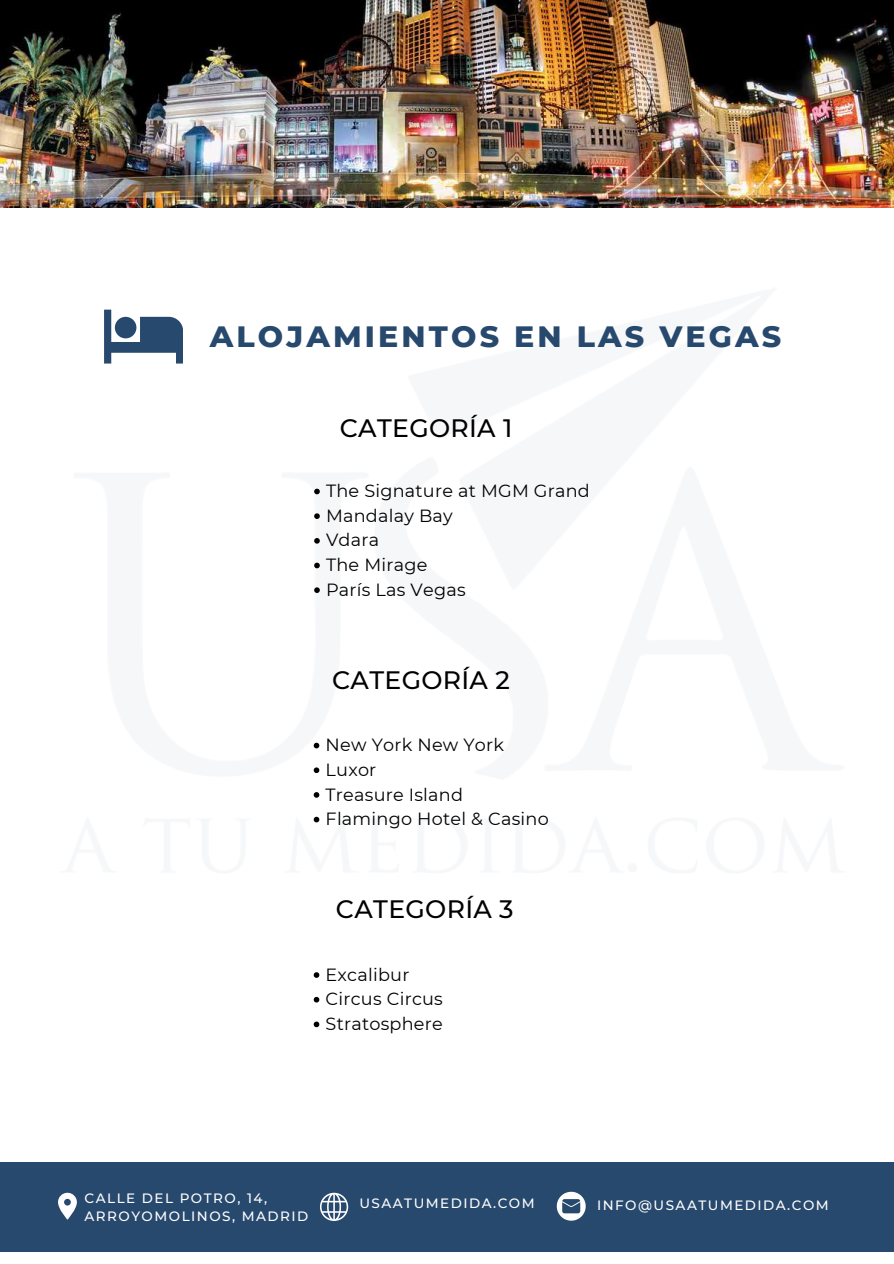
<style>
.page{position:relative;width:894px;height:1264px;background:#fff}
.page>*{position:absolute;margin:0;border:0;box-sizing:border-box;transform-origin:0 0}
.t1{font:800 30px "Montserrat";letter-spacing:.105em;color:#28496e}
.t2{font:500 25.2px "Montserrat";letter-spacing:.015em;color:#000}
.t3{font:17.7px/24.6px "Montserrat";letter-spacing:.015em;color:#000}
.t4{font:500 13.5px/18px "Montserrat";letter-spacing:.11em;color:#fff}
</style>
<div class="page">
<svg style="left:104px;top:309px;width:79px;height:54px"></svg>
<img style="left:0;top:0;width:893px;height:208px">
<div style="left:0;top:1162px;width:893px;height:89px;background:#28496e"></div>
<svg style="left:58px;top:1192px;width:19px;height:27px"></svg>
<svg style="left:556px;top:1191px;width:29px;height:29px"></svg>
<svg style="left:320px;top:1192px;width:28px;height:28px"></svg>
<svg style="left:314px;top:488px;width:6px;height:6px"></svg>
<svg style="left:314px;top:513px;width:6px;height:6px"></svg>
<svg style="left:314px;top:538px;width:6px;height:5px"></svg>
<svg style="left:314px;top:562px;width:6px;height:6px"></svg>
<svg style="left:314px;top:587px;width:6px;height:6px"></svg>
<svg style="left:313px;top:742px;width:6px;height:6px"></svg>
<svg style="left:313px;top:767px;width:6px;height:6px"></svg>
<svg style="left:313px;top:792px;width:6px;height:5px"></svg>
<svg style="left:313px;top:816px;width:6px;height:6px"></svg>
<svg style="left:313px;top:972px;width:6px;height:5px"></svg>
<svg style="left:313px;top:996px;width:6px;height:6px"></svg>
<svg style="left:313px;top:1021px;width:6px;height:6px"></svg>
<h1 class="t1" style="left:210px;top:319px;width:573px">ALOJAMIENTOS EN LAS VEGAS</h1>
<h2 class="t2" style="left:340px;top:414px;width:174px">CATEGORÕA 1</h2>
<p class="t3" style="left:326px;top:478px;width:265px">The Signature at MGM Grand<br>Mandalay Bay<br>Vdara<br>The Mirage<br>París Las Vegas</p>
<h2 class="t2" style="left:332px;top:666px;width:179px">CATEGORÕA 2</h2>
<p class="t3" style="left:325px;top:732px;width:224px">New York New York<br>Luxor<br>Treasure Island<br>Flamingo Hotel &amp; Casino</p>
<h2 class="t2" style="left:336px;top:895px;width:179px">CATEGORÕA 3</h2>
<p class="t3" style="left:325px;top:961px;width:119px">Excalibur<br>Circus Circus<br>Stratosphere</p>
<p class="t4" style="left:84px;top:1189px;width:225px">CALLE DEL POTRO, 14,<br>ARROYOMOLINOS, MADRID</p>
<p class="t4" style="left:359px;top:1194px;width:177px">USAATUMEDIDA.COM</p>
<p class="t4" style="left:597px;top:1195px;width:233px">INFO@USAATUMEDIDA.COM</p>
</div>
